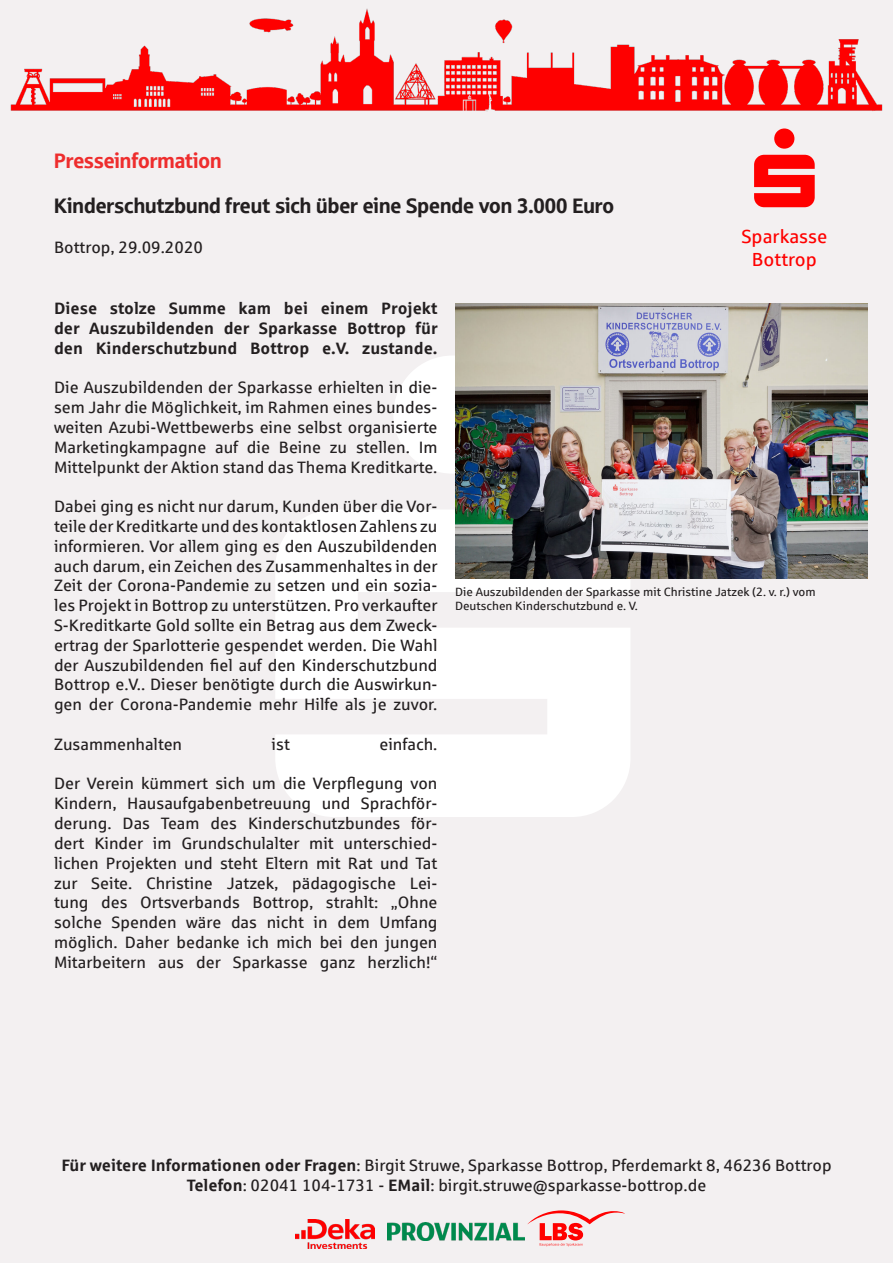
<style>
.page{position:relative;width:893px;height:1263px;background:#f3f0f1}
.page>*{position:absolute;margin:0;border:0;box-sizing:border-box;transform-origin:0 0}
.t1{font:21px "Sparkasse Head";color:#231f20}
.t2{font:21px "Sparkasse Head";color:#ee2d2d}
.t3{font:19.05px "Sparkasse Rg";color:#f00}
.t4{font:16.5px/19.8px "Sparkasse Rg";color:#231f20;text-align:justify}
.t5{font:700 16.5px/19.8px "Sparkasse Rg";color:#231f20;text-align:justify}
.t6{font:12px/14.4px "Sparkasse Rg";color:#231f20}
.s1{font-weight:700}
</style>
<div class="page">
<img style="left:10px;top:8px;width:873px;height:103px">
<img style="left:296px;top:1219px;width:79px;height:30px">
<img style="left:387px;top:1222px;width:137px;height:18px">
<svg style="left:527px;top:1210px;width:98px;height:36px"></svg>
<img style="left:455px;top:303px;width:412px;height:275px">
<img style="left:455px;top:348px;width:175px;height:231px">
<p class="t2" style="left:54px;top:147px;width:169px">Presseinformation</p>
<p class="t1" style="left:54px;top:193px;width:562px">Kinderschutzbund freut sich über eine Spende von 3.000 Euro</p>
<p class="t4" style="left:54px;top:237px;width:151px">Bottrop, 29.09.2020</p>
<p class="t3" style="left:741px;top:225px;width:88px">Sparkasse</p>
<p class="t3" style="left:752px;top:248px;width:67px">Bottrop</p>
<p class="t5" style="left:54px;top:298px;width:385px">Diese stolze Summe kam bei einem Projekt der Auszubildenden der Sparkasse Bottrop für den Kinderschutzbund Bottrop e.V. zustande.</p>
<p class="t4" style="left:54px;top:377px;width:385px">Die Auszubildenden der Sparkasse erhielten in die&shy;sem Jahr die Möglichkeit, im Rahmen eines bundes&shy;weiten Azubi-Wettbewerbs eine selbst organisierte Marketingkampagne auf die Beine zu stellen. Im Mittelpunkt der Aktion stand das Thema Kreditkarte.</p>
<p class="t4" style="left:54px;top:496px;width:385px">Dabei ging es nicht nur darum, Kunden über die Vor&shy;teile der Kreditkarte und des kontaktlosen Zahlens zu informieren. Vor allem ging es den Auszubildenden auch darum, ein Zeichen des Zusammenhaltes in der Zeit der Corona-Pandemie zu setzen und ein sozia&shy;les Projekt in Bottrop zu unterstützen. Pro verkaufter S-Kreditkarte Gold sollte ein Betrag aus dem Zweck&shy;ertrag der Sparlotterie gespendet werden. Die Wahl der Auszubildenden fiel auf den Kinderschutzbund Bottrop e.V.. Dieser benötigte durch die Auswirkun&shy;gen der Corona-Pandemie mehr Hilfe als je zuvor.</p>
<p class="t4" style="left:54px;top:734px;width:130px">Zusammenhalten</p>
<p class="t4" style="left:272px;top:734px;width:20px">ist</p>
<p class="t4" style="left:379px;top:734px;width:60px">einfach.</p>
<p class="t4" style="left:54px;top:773px;width:385px">Der Verein kümmert sich um die Verpflegung von Kindern, Hausaufgabenbetreuung und Sprachför&shy;derung. Das Team des Kinderschutzbundes för&shy;dert Kinder im Grundschulalter mit unterschied&shy;lichen Projekten und steht Eltern mit Rat und Tat zur Seite. Christine Jatzek, pädagogische Lei&shy;tung des Ortsverbands Bottrop, strahlt: „Ohne solche Spenden wäre das nicht in dem Umfang möglich. Daher bedanke ich mich bei den jungen Mitarbeitern aus der Sparkasse ganz herzlich!“</p>
<p class="t6" style="left:455px;top:584px;width:362px">Die Auszubildenden der Sparkasse mit Christine Jatzek (2. v. r.) vom<br>Deutschen Kinderschutzbund e. V.</p>
<p class="t4" style="left:61px;top:1155px;width:772px"><span class="s1">Für weitere Informationen oder Fragen</span>: Birgit Struwe, Sparkasse Bottrop, Pferdemarkt 8, 46236 Bottrop</p>
<p class="t4" style="left:187px;top:1175px;width:521px"><span class="s1">Telefon</span>: 02041 104-1731 - <span class="s1">EMail</span>: birgit.struwe@sparkasse-bottrop.de</p>
</div>
